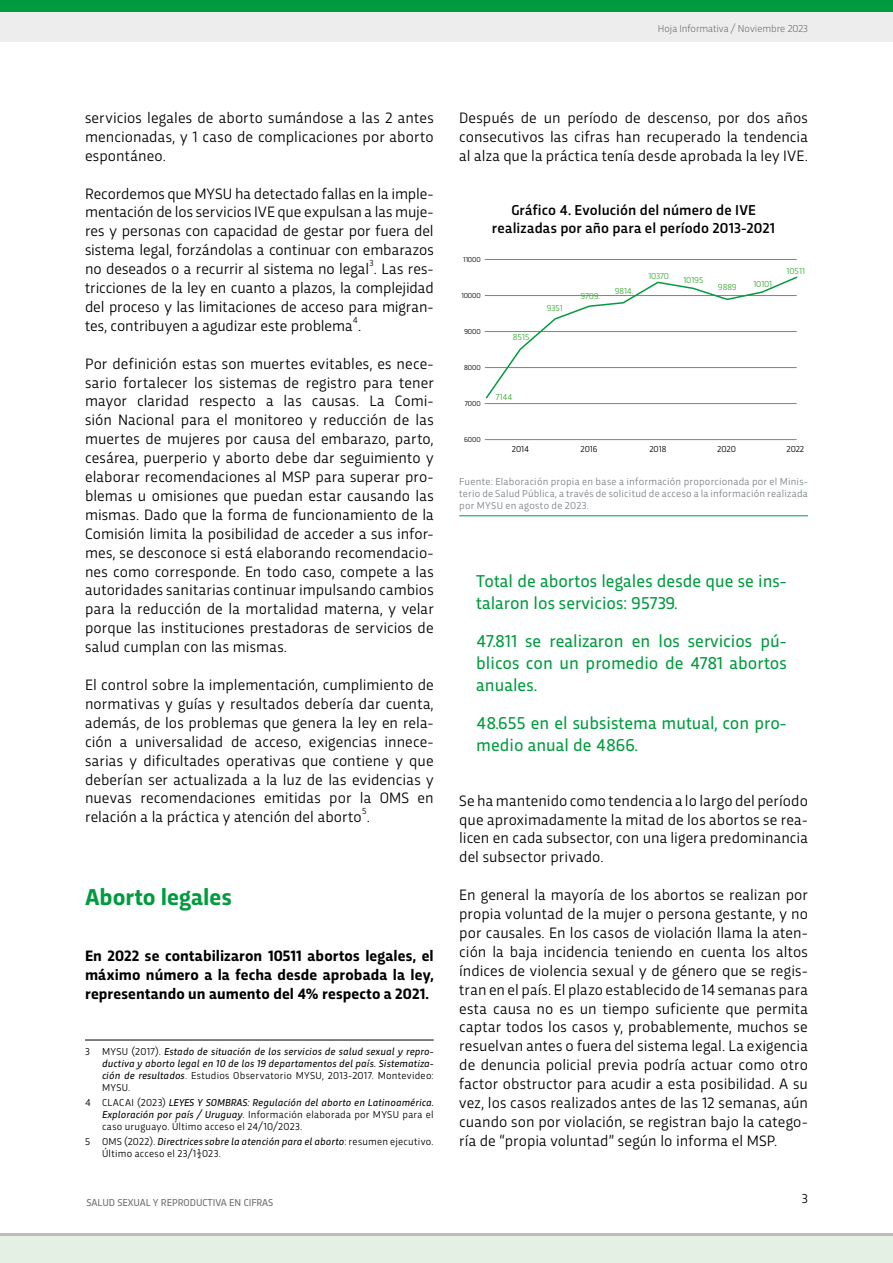
<style>
.page{position:relative;width:893px;height:1263px;background:#fff}
.page>*{position:absolute;margin:0;border:0;box-sizing:border-box;transform-origin:0 0}
.t1{font:700 24px "Trasandina";color:#009b3e}
.t2{font:18px/21.6px "Trasandina";color:#009b3e}
.t3{font:15.75px/18.9px "Trasandina";letter-spacing:.005em;color:#000;text-align:justify}
.t4{font:700 15.75px/18.9px "Trasandina";letter-spacing:.005em;color:#000;text-align:justify}
.t5{font:500 15px/18px "Trasandina";letter-spacing:.01em;color:#000;text-align:center}
.t6{font:13.5px "Trasandina";color:#000}
.t7{font:10.5px/12px "Trasandina";letter-spacing:.025em;color:#000;text-align:justify}
.t8{font:italic 10.5px/12px "Trasandina";letter-spacing:.015em;color:#000;text-align:justify}
.t9{font:10.5px/12px "Trasandina";letter-spacing:.025em;color:#7b8286;text-align:justify}
.t10{font:10.5px "Trasandina";color:#706f6f}
.t11{font:300 10.5px "Trasandina";color:#646363}
.t12{font:9.15px "Trasandina";color:#000}
.t13{font:9px "Trasandina";letter-spacing:-.005em;color:#3aaa35}
.t14{font:9px "Trasandina";letter-spacing:-.005em;color:#000}
.t15{font:7.5px "Trasandina";color:#000}
.s1{font-style:normal}
.s2{font-style:italic}
</style>
<div class="page">
<div style="left:0;top:0;width:893px;height:12px;background:#009b3e"></div>
<hr style="left:0;top:1233px;width:893px;height:3px;background:#bcbcbc">
<div style="left:0;top:12px;width:893px;height:30px;background:#ededed"></div>
<div style="left:0;top:1236px;width:893px;height:27px;background:#e3f0e3"></div>
<hr style="left:85px;top:1040px;width:349px;height:1px;background:#000">
<hr style="left:459px;top:515px;width:349px;height:1px;background:#009b3e">
<hr style="left:485px;top:403px;width:312px;height:1px;background:#7b8286">
<hr style="left:485px;top:259px;width:312px;height:1px;background:#7b8286">
<hr style="left:485px;top:439px;width:312px;height:1px;background:#7b8286">
<svg style="left:484px;top:276px;width:314px;height:123px"></svg>
<p class="t11" style="left:658px;top:21px;width:152px">Hoja Informativa / Noviembre 2023</p>
<p class="t3" style="left:85px;top:107px;width:350px">servicios legales de aborto sumándose a las 2 antes mencionadas, y 1 caso de complicaciones por aborto espontáneo.</p>
<p class="t3" style="left:85px;top:183px;width:350px">Recordemos que MYSU ha detectado fallas en la imple&shy;mentación de los servicios IVE que expulsan a las muje&shy;res y personas con capacidad de gestar por fuera del sistema legal, forzándolas a continuar con embarazos no deseados o a recurrir al sistema no legal . Las res-</p>
<p class="t12" style="left:369px;top:256px;width:6px">3</p>
<p class="t3" style="left:85px;top:277px;width:350px">tricciones de la ley en cuanto a plazos, la complejidad del proceso y las limitaciones de acceso para migran&shy;tes, contribuyen a agudizar este problema .</p>
<p class="t12" style="left:353px;top:313px;width:7px">4</p>
<p class="t3" style="left:85px;top:353px;width:350px">Por definición estas son muertes evitables, es nece&shy;sario fortalecer los sistemas de registro para tener mayor claridad respecto a las causas. La Comi&shy;sión Nacional para el monitoreo y reducción de las muertes de mujeres por causa del embarazo, parto, cesárea, puerperio y aborto debe dar seguimiento y elaborar recomendaciones al MSP para superar pro&shy;blemas u omisiones que puedan estar causando las mismas. Dado que la forma de funcionamiento de la Comisión limita la posibilidad de acceder a sus infor&shy;mes, se desconoce si está elaborando recomendacio&shy;nes como corresponde. En todo caso, compete a las autoridades sanitarias continuar impulsando cambios para la reducción de la mortalidad materna, y velar porque las instituciones prestadoras de servicios de salud cumplan con las mismas.</p>
<p class="t3" style="left:85px;top:674px;width:350px">El control sobre la implementación, cumplimiento de normativas y guías y resultados debería dar cuenta, además, de los problemas que genera la ley en rela&shy;ción a universalidad de acceso, exigencias innece&shy;sarias y dificultades operativas que contiene y que deberían ser actualizada a la luz de las evidencias y nuevas recomendaciones emitidas por la OMS en relación a la práctica y atención del aborto .</p>
<p class="t12" style="left:362px;top:804px;width:6px">5</p>
<h1 class="t1" style="left:85px;top:879px;width:148px">Aborto legales</h1>
<p class="t4" style="left:85px;top:945px;width:350px">En 2022 se contabilizaron 10511 abortos legales, el máximo número a la fecha desde aprobada la ley, representando un aumento del 4% respecto a 2021.</p>
<p class="t8" style="left:102px;top:1044px;width:333px;text-indent:-17px"><span class="s1">3 MYSU (2017).</span> Estado de situación de los servicios de salud sexual y repro&shy;ductiva y aborto legal en 10 de los 19 departamentos del país. Sistematiza&shy;ción de resultados<span class="s1">. Estudios Observatorio MYSU, 2013-2017. Montevideo:<br>MYSU.</span></p>
<p class="t7" style="left:102px;top:1095px;width:333px;text-indent:-17px">4 CLACAI (2023) <span class="s2">LEYES Y SOMBRAS: Regulación del aborto en Latinoamérica.<br>Exploración por país / Uruguay</span>. Información elaborada por MYSU para el caso uruguayo. Último acceso el 24/10/2023.</p>
<p class="t7" style="left:102px;top:1134px;width:333px;text-indent:-17px">5 OMS (2022). <span class="s2">Directrices sobre la atención para el aborto</span>: resumen ejecutivo.<br>Último acceso el 23/11/2023.</p>
<p class="t10" style="left:86px;top:1195px;width:188px">SALUD SEXUAL Y REPRODUCTIVA EN CIFRAS</p>
<p class="t3" style="left:459px;top:107px;width:350px">Después de un período de descenso, por dos años consecutivos las cifras han recuperado la tendencia al alza que la práctica tenía desde aprobada la ley IVE.</p>
<p class="t5" style="left:492px;top:200px;width:285px">Gráfico 4. Evolución del número de IVE realizadas por año para el período 2013-2021</p>
<p class="t15" style="left:463px;top:254px;width:19px">11000</p>
<p class="t15" style="left:461px;top:290px;width:21px">10000</p>
<p class="t15" style="left:464px;top:326px;width:18px">9000</p>
<p class="t15" style="left:464px;top:362px;width:18px">8000</p>
<p class="t15" style="left:465px;top:398px;width:18px">7000</p>
<p class="t15" style="left:464px;top:434px;width:18px">6000</p>
<p class="t14" style="left:512px;top:442px;width:19px">2014</p>
<p class="t14" style="left:581px;top:442px;width:19px">2016</p>
<p class="t14" style="left:649px;top:442px;width:18px">2018</p>
<p class="t14" style="left:717px;top:442px;width:20px">2020</p>
<p class="t14" style="left:786px;top:442px;width:19px">2022</p>
<p class="t13" style="left:786px;top:264px;width:20px">10511</p>
<p class="t13" style="left:648px;top:270px;width:22px">10370</p>
<p class="t13" style="left:683px;top:274px;width:22px">10195</p>
<p class="t13" style="left:718px;top:280px;width:20px">9889</p>
<p class="t13" style="left:753px;top:277px;width:20px">10101</p>
<p class="t13" style="left:615px;top:284px;width:20px">9814.</p>
<p class="t13" style="left:580px;top:289px;width:21px">9709.</p>
<p class="t13" style="left:547px;top:301px;width:18px">9351</p>
<p class="t13" style="left:513px;top:330px;width:18px">8515</p>
<p class="t13" style="left:496px;top:390px;width:18px">7144</p>
<p class="t9" style="left:459px;top:474px;width:350px">Fuente: Elaboración propia en base a información proporcionada por el Minis&shy;terio de Salud Pública, a través de solicitud de acceso a la información realizada por MYSU en agosto de 2023.</p>
<p class="t2" style="left:476px;top:569px;width:312px">Total de abortos legales desde que se ins&shy;talaron los servicios: 95739.</p>
<p class="t2" style="left:476px;top:629px;width:312px;text-align:justify">47.811 se realizaron en los servicios pú&shy;blicos con un promedio de 4781 abortos anuales.</p>
<p class="t2" style="left:476px;top:711px;width:312px">48.655 en el subsistema mutual, con pro&shy;medio anual de 4866.</p>
<p class="t3" style="left:459px;top:790px;width:350px">Se ha mantenido como tendencia a lo largo del período que aproximadamente la mitad de los abortos se rea&shy;licen en cada subsector, con una ligera predominancia del subsector privado.</p>
<p class="t3" style="left:459px;top:884px;width:350px">En general la mayoría de los abortos se realizan por propia voluntad de la mujer o persona gestante, y no por causales. En los casos de violación llama la aten&shy;ción la baja incidencia teniendo en cuenta los altos índices de violencia sexual y de género que se regis&shy;tran en el país. El plazo establecido de 14 semanas para esta causa no es un tiempo suficiente que permita captar todos los casos y, probablemente, muchos se resuelvan antes o fuera del sistema legal. La exigencia de denuncia policial previa podría actuar como otro factor obstructor para acudir a esta posibilidad. A su vez, los casos realizados antes de las 12 semanas, aún cuando son por violación, se registran bajo la catego&shy;ría de “propia voluntad” según lo informa el MSP.</p>
<p class="t6" style="left:802px;top:1188px;width:8px">3</p>
</div>
